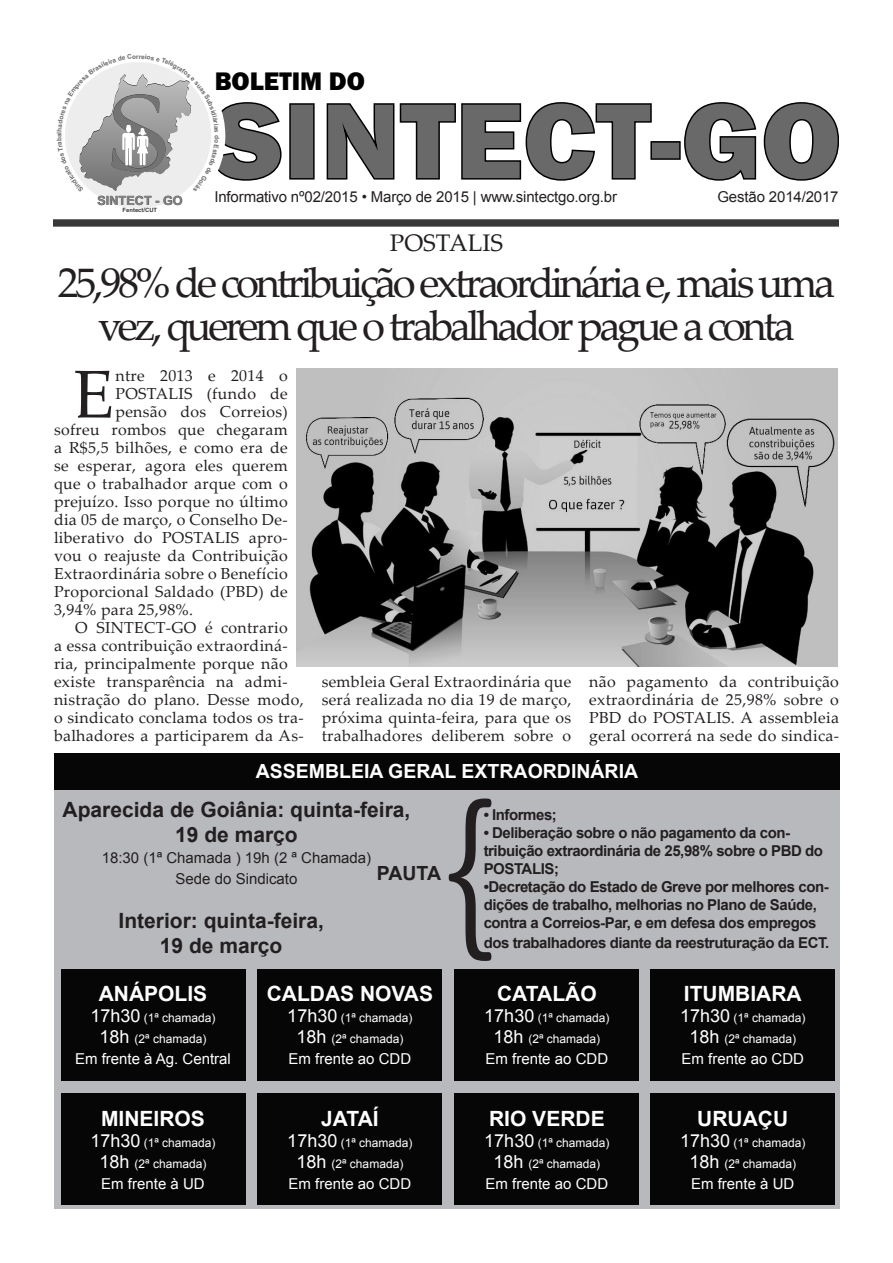
<style>
.page{position:relative;width:893px;height:1263px;background:#fff}
.page>*{position:absolute;margin:0;border:0;box-sizing:border-box;transform-origin:0 0}
.t1{font:300 195px "Calibri";color:#231f20}
.t2{font:800 112.2px "Franklin Gothic";color:#696969;scale:1.04 1}
.t3{font:67.65px "Palatino Linotype";color:#231f20}
.t4{font:42px/43.5px "Palatino Linotype";letter-spacing:-.08em;color:#231f20;text-align:center}
.t5{font:800 26.25px "Franklin Gothic";color:#000}
.t6{font:24px "Palatino Linotype";color:#231f20}
.t7{font:700 21px/25.2px "Arial";color:#231f20;text-align:center}
.t8{font:700 21px "Arial";color:#fff}
.t9{font:700 19.5px "Arial";color:#fff}
.t10{font:700 19.5px "Arial";letter-spacing:-.035em;color:#231f20}
.t11{font:15.9px/18px "Palatino Linotype";letter-spacing:.02em;color:#231f20;text-align:justify}
.t12{font:700 15px/18px "Arial";letter-spacing:-.03em;color:#231f20}
.t13{font:15px/21px "Arial";letter-spacing:-.01em;color:#231f20;text-align:center}
.t14{font:15px "Arial";color:#fff}
.t15{font:700 12.75px "Arial";color:#262626}
.t16{font:12px/21px "Arial";color:#fff;text-align:center}
.t17{font:700 5.85px "Arial";color:#363636}
.s1{font-family:"Garamond";font-weight:400;font-size:116.7px;color:#262626}
.s2{font-size:18px}
</style>
<div class="page">
<div style="left:289px;top:103px;width:26px;height:77px;border:1px solid #000"></div>
<svg style="left:326px;top:102px;width:326px;height:79px"></svg>
<div style="left:650px;top:141px;width:31px;height:19px;border:1px solid #000"></div>
<svg style="left:684px;top:102px;width:73px;height:79px"></svg>
<svg style="left:763px;top:102px;width:76px;height:79px"></svg>
<div style="left:54px;top:219px;width:785px;height:8px;background:#383838"></div>
<img style="left:296px;top:369px;width:541px;height:298px">
<div style="left:54px;top:787px;width:785px;height:422px;background:#b8b9bc"></div>
<div style="left:54px;top:753px;width:785px;height:36px;background:#050605"></div>
<div style="left:61px;top:1094px;width:184px;height:111px;background:#050605"></div>
<div style="left:258px;top:1094px;width:184px;height:111px;background:#050605"></div>
<div style="left:455px;top:1094px;width:184px;height:111px;background:#050605"></div>
<div style="left:651px;top:1094px;width:184px;height:111px;background:#050605"></div>
<div style="left:61px;top:969px;width:184px;height:112px;background:#050605"></div>
<div style="left:258px;top:969px;width:184px;height:112px;background:#050605"></div>
<div style="left:455px;top:969px;width:184px;height:112px;background:#050605"></div>
<div style="left:651px;top:969px;width:184px;height:112px;background:#050605"></div>
<svg style="left:54px;top:62px;width:228px;height:158px"></svg>
<h3 class="t5" style="left:215px;top:65px;width:152px">BOLETIM DO</h3>
<h2 class="t2" style="left:107px;top:74px;width:708px"><span class="s1">S</span> SINTECT-GO</h2>
<p class="t15" style="left:97px;top:196px;width:87px">SINTECT - GO</p>
<p class="t17" style="left:123px;top:208px;width:36px">Fentect/CUT</p>
<p class="t13" style="left:214px;top:187px;width:404px">Informativo nº02/2015 • Março de 2015 | www.sintectgo.org.br</p>
<p class="t13" style="left:717px;top:187px;width:123px">Gestão 2014/2017</p>
<h3 class="t6" style="left:390px;top:226px;width:115px">POSTALIS</h3>
<h3 class="t4" style="left:58px;top:259px;width:779px">25,98% de contribuição extraordinária e, mais uma vez, querem que o trabalhador pague a conta</h3>
<h3 class="t3" style="left:73px;top:346px;width:43px">E</h3>
<p class="t11" style="left:115px;top:366px;width:174px">ntre 2013 e 2014 o</p>
<p class="t11" style="left:115px;top:384px;width:174px">POSTALIS (fundo de</p>
<p class="t11" style="left:115px;top:402px;width:174px">pensão dos Correios)</p>
<p class="t11" style="left:54px;top:420px;width:235px">sofreu rombos que chegaram</p>
<p class="t11" style="left:54px;top:438px;width:235px">a R$5,5 bilhões, e como era de</p>
<p class="t11" style="left:54px;top:456px;width:235px">se esperar, agora eles querem</p>
<p class="t11" style="left:54px;top:474px;width:235px">que o trabalhador arque com o</p>
<p class="t11" style="left:54px;top:492px;width:235px">prejuízo. Isso porque no último</p>
<p class="t11" style="left:54px;top:510px;width:235px">dia 05 de março, o Conselho De-</p>
<p class="t11" style="left:54px;top:528px;width:235px">liberativo do POSTALIS apro-</p>
<p class="t11" style="left:54px;top:546px;width:235px">vou o reajuste da Contribuição</p>
<p class="t11" style="left:54px;top:564px;width:235px">Extraordinária sobre o Benefício</p>
<p class="t11" style="left:54px;top:582px;width:235px">Proporcional Saldado (PBD) de</p>
<p class="t11" style="left:54px;top:600px;width:141px">3,94% para 25,98%.</p>
<p class="t11" style="left:75px;top:618px;width:214px">O SINTECT-GO é contrario</p>
<p class="t11" style="left:54px;top:636px;width:235px">a essa contribuição extraordiná-</p>
<p class="t11" style="left:54px;top:654px;width:235px">ria, principalmente porque não</p>
<p class="t11" style="left:54px;top:672px;width:235px">existe transparência na admi-</p>
<p class="t11" style="left:54px;top:690px;width:251px">nistração do plano. Desse modo,</p>
<p class="t11" style="left:54px;top:708px;width:251px">o sindicato conclama todos os tra-</p>
<p class="t11" style="left:54px;top:726px;width:251px">balhadores a participarem da As-</p>
<p class="t11" style="left:322px;top:672px;width:251px">sembleia Geral Extraordinária que será realizada no dia 19 de março, próxima quinta-feira, para que os trabalhadores deliberem sobre o</p>
<p class="t11" style="left:589px;top:672px;width:251px">não pagamento da contribuição extraordinária de 25,98% sobre o PBD do POSTALIS. A assembleia geral ocorrerá na sede do sindica-</p>
<p class="t9" style="left:256px;top:758px;width:384px">ASSEMBLEIA GERAL EXTRAORDINÁRIA</p>
<h1 class="t1" style="left:439px;top:745px;width:60px">{</h1>
<h3 class="t7" style="left:63px;top:798px;width:349px">Aparecida de Goiânia: quinta-feira,<br>19 de março</h3>
<p class="t13" style="left:102px;top:848px;width:271px">18:30 (1ª Chamada ) 19h (2 ª Chamada)<br>Sede do Sindicato</p>
<p class="t12" style="left:484px;top:806px;width:75px">• Informes;</p>
<p class="t12" style="left:484px;top:824px;width:341px">• Deliberação sobre o não pagamento da con&shy;tribuição extraordinária de 25,98% sobre o PBD do<br>POSTALIS;</p>
<p class="t12" style="left:484px;top:878px;width:347px">•Decretação do Estado de Greve por melhores con&shy;dições de trabalho, melhorias no Plano de Saúde, contra a Correios-Par, e em defesa dos empregos</p>
<p class="t12" style="left:484px;top:934px;width:347px">dos trabalhadores diante da reestruturação da ECT.</p>
<p class="t10" style="left:377px;top:860px;width:66px">PAUTA</p>
<h3 class="t7" style="left:118px;top:908px;width:207px">Interior: quinta-feira,<br>19 de março</h3>
<h3 class="t8" style="left:99px;top:980px;width:110px">ANÁPOLIS</h3>
<p class="t16" style="left:90px;top:1007px;width:127px"><span class="s2">17h30</span> (1ª chamada)<br><span class="s2">18h</span> (2ª chamada)</p>
<p class="t14" style="left:75px;top:1049px;width:157px">Em frente à Ag. Central</p>
<h3 class="t8" style="left:101px;top:1104px;width:105px">MINEIROS</h3>
<p class="t16" style="left:90px;top:1132px;width:127px"><span class="s2">17h30</span> (1ª chamada)<br><span class="s2">18h</span> (2ª chamada)</p>
<p class="t14" style="left:101px;top:1173px;width:105px">Em frente à UD</p>
<h3 class="t8" style="left:267px;top:980px;width:168px">CALDAS NOVAS</h3>
<p class="t16" style="left:287px;top:1007px;width:127px"><span class="s2">17h30</span> (1ª chamada)<br><span class="s2">18h</span> (2ª chamada)</p>
<p class="t14" style="left:289px;top:1049px;width:124px">Em frente ao CDD</p>
<h3 class="t8" style="left:321px;top:1104px;width:59px">JATAÍ</h3>
<p class="t16" style="left:287px;top:1132px;width:127px"><span class="s2">17h30</span> (1ª chamada)<br><span class="s2">18h</span> (2ª chamada)</p>
<p class="t14" style="left:289px;top:1173px;width:124px">Em frente ao CDD</p>
<h3 class="t8" style="left:497px;top:980px;width:101px">CATALÃO</h3>
<p class="t16" style="left:484px;top:1007px;width:127px"><span class="s2">17h30</span> (1ª chamada)<br><span class="s2">18h</span> (2ª chamada)</p>
<p class="t14" style="left:486px;top:1049px;width:124px">Em frente ao CDD</p>
<h3 class="t8" style="left:489px;top:1104px;width:117px">RIO VERDE</h3>
<p class="t16" style="left:484px;top:1132px;width:127px"><span class="s2">17h30</span> (1ª chamada)<br><span class="s2">18h</span> (2ª chamada)</p>
<p class="t14" style="left:486px;top:1173px;width:124px">Em frente ao CDD</p>
<h3 class="t8" style="left:684px;top:980px;width:119px">ITUMBIARA</h3>
<p class="t16" style="left:680px;top:1007px;width:127px"><span class="s2">17h30</span> (1ª chamada)<br><span class="s2">18h</span> (2ª chamada)</p>
<p class="t14" style="left:681px;top:1049px;width:124px">Em frente ao CDD</p>
<h3 class="t8" style="left:697px;top:1104px;width:92px">URUAÇU</h3>
<p class="t16" style="left:680px;top:1132px;width:127px"><span class="s2">17h30</span> (1ª chamada)<br><span class="s2">18h</span> (2ª chamada)</p>
<p class="t14" style="left:691px;top:1173px;width:105px">Em frente à UD</p>
</div>
